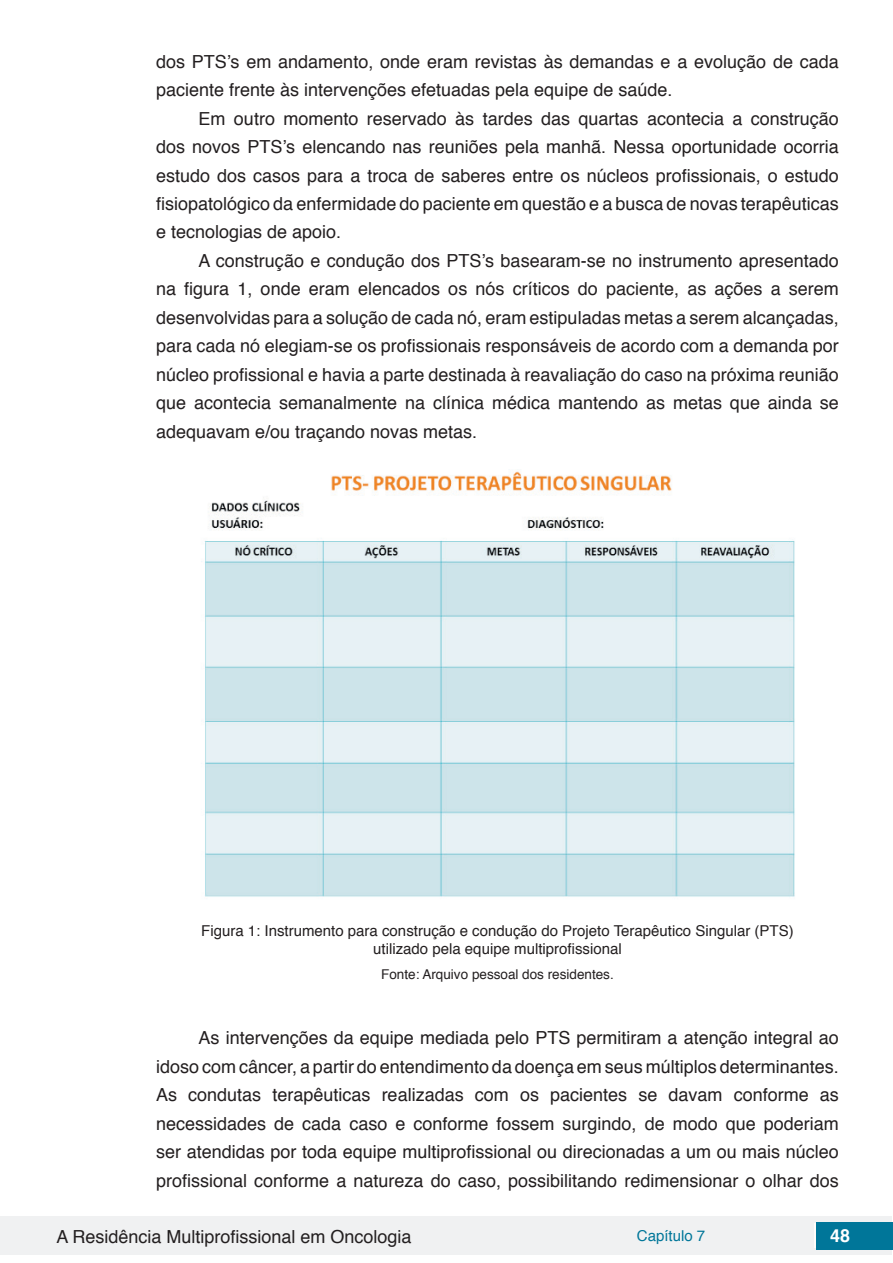
<style>
.page{position:relative;width:893px;height:1263px;background:#fff}
.page>*{position:absolute;margin:0;border:0;box-sizing:border-box;transform-origin:0 0}
.t1{font:18px/28.5px "Helvetica";color:#231f20;text-align:justify}
.t2{font:700 18px "Helvetica";color:#fff}
.t3{font:15px/18px "Helvetica";color:#231f20;text-align:center}
.t4{font:15px "Helvetica";color:#007699}
.t5{font:13.5px "Helvetica";color:#231f20}
</style>
<div class="page">
<div style="left:1px;top:1216px;width:891px;height:38px;background:#f0f1f2"></div>
<div style="left:816px;top:1222px;width:77px;height:27px;background:#007699"></div>
<svg style="left:815px;top:1224px;width:1px;height:24px"></svg>
<img style="left:201px;top:471px;width:594px;height:426px">
<p class="t1" style="left:156px;top:47px;width:684px">dos PTS’s em andamento, onde eram revistas às demandas e a evolução de cada paciente frente às intervenções efetuadas pela equipe de saúde.</p>
<p class="t1" style="left:156px;top:104px;width:684px;text-indent:43px">Em outro momento reservado às tardes das quartas acontecia a construção dos novos PTS’s elencando nas reuniões pela manhã. Nessa oportunidade ocorria estudo dos casos para a troca de saberes entre os núcleos profissionais, o estudo fisiopatológico da enfermidade do paciente em questão e a busca de novas terapêuticas e tecnologias de apoio.</p>
<p class="t1" style="left:156px;top:247px;width:684px;text-indent:43px">A construção e condução dos PTS’s basearam-se no instrumento apresentado na figura 1, onde eram elencados os nós críticos do paciente, as ações a serem desenvolvidas para a solução de cada nó, eram estipuladas metas a serem alcançadas, para cada nó elegiam-se os profissionais responsáveis de acordo com a demanda por núcleo profissional e havia a parte destinada à reavaliação do caso na próxima reunião que acontecia semanalmente na clínica médica mantendo as metas que ainda se adequavam e/ou traçando novas metas.</p>
<p class="t3" style="left:201px;top:922px;width:594px">Figura 1: Instrumento para construção e condução do Projeto Terapêutico Singular (PTS) utilizado pela equipe multiprofissional</p>
<p class="t5" style="left:381px;top:963px;width:234px">Fonte: Arquivo pessoal dos residentes.</p>
<p class="t1" style="left:156px;top:1024px;width:684px;text-indent:43px">As intervenções da equipe mediada pelo PTS permitiram a atenção integral ao idoso com câncer, a partir do entendimento da doença em seus múltiplos determinantes.<br>As condutas terapêuticas realizadas com os pacientes se davam conforme as necessidades de cada caso e conforme fossem surgindo, de modo que poderiam ser atendidas por toda equipe multiprofissional ou direcionadas a um ou mais núcleo profissional conforme a natureza do caso, possibilitando redimensionar o olhar dos</p>
<p class="t1" style="left:56px;top:1223px;width:357px">A Residência Multiprofissional em Oncologia</p>
<p class="t4" style="left:637px;top:1224px;width:70px">Capítulo 7</p>
<p class="t2" style="left:830px;top:1221px;width:22px">48</p>
</div>
